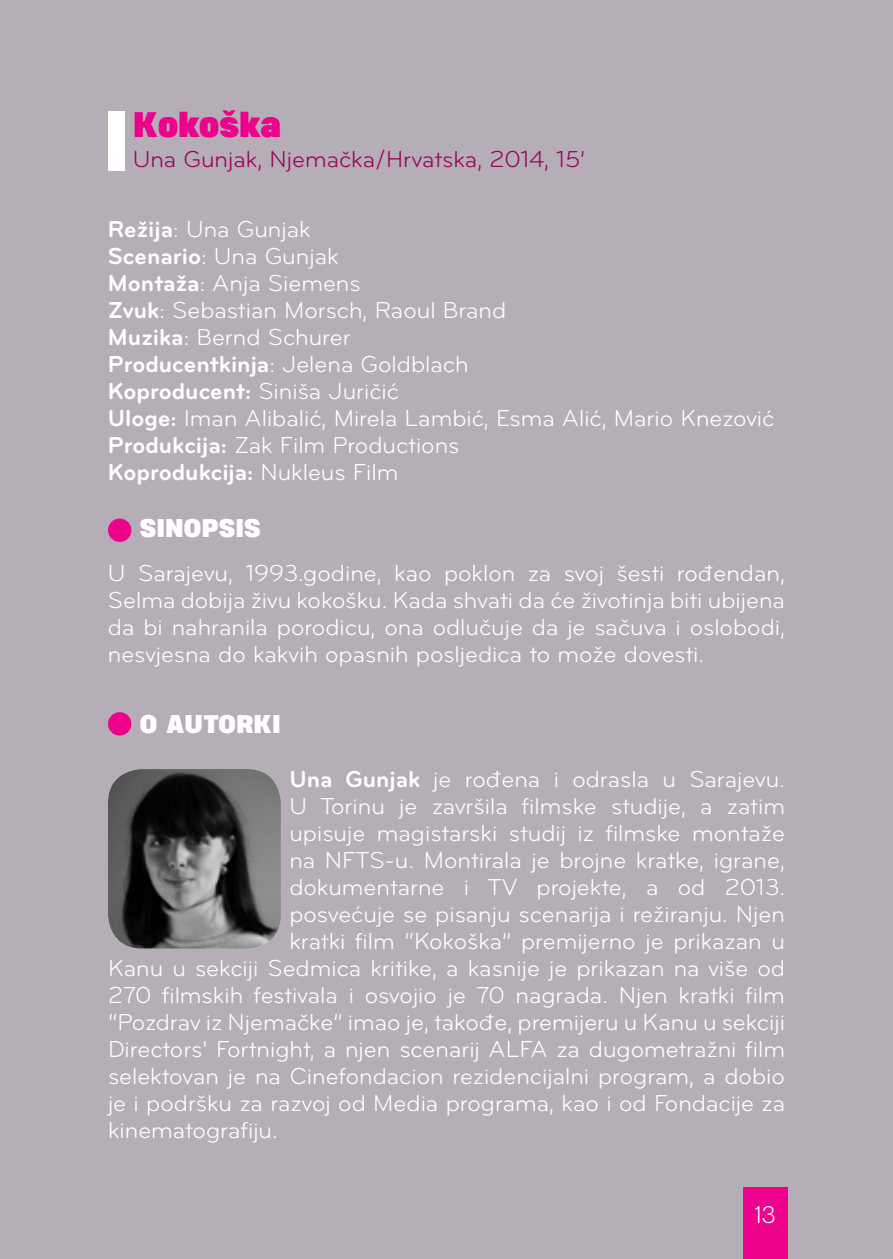
<style>
.page{position:relative;width:893px;height:1259px;background:#b6aeb7}
.page>*{position:absolute;margin:0;border:0;box-sizing:border-box;transform-origin:0 0}
.t1{font:900 33px "Heading Pro Double Trial";color:#ec008c}
.t2{font:24px/27px "Bryant Pro";color:#fff}
.t3{font:24px "Bryant Pro";color:#9e005e}
.t4{font:900 24px "Heading Pro Double Trial";color:#fff}
.t5{font:24px "Articulat CF Text";color:#fff}
.s1{font-weight:700}
</style>
<div class="page">
<img style="left:108px;top:769px;width:173px;height:179px">
<div style="left:108px;top:518px;width:23px;height:24px;background:#ec008c;border-radius:50%"></div>
<div style="left:108px;top:712px;width:23px;height:23px;background:#ec008c;border-radius:50%"></div>
<div style="left:108px;top:111px;width:16px;height:60px;background:#fff"></div>
<svg style="left:222px;top:110px;width:14px;height:6px"></svg>
<div style="left:743px;top:1186px;width:44px;height:73px;background:#ec008c"></div>
<h1 class="t1" style="left:133px;top:104px;width:150px">Kokoska</h1>
<p class="t3" style="left:133px;top:146px;width:454px">Una Gunjak, Njemačka/Hrvatska, 2014, 15’</p>
<p class="t2" style="left:108px;top:216px;width:668px"><span class="s1">Režija</span>: Una Gunjak<br><span class="s1">Scenario</span>: Una Gunjak<br><span class="s1">Montaža</span>: Anja Siemens<br><span class="s1">Zvuk</span>: Sebastian Morsch, Raoul Brand<br><span class="s1">Muzika</span>: Bernd Schurer<br><span class="s1">Producentkinja</span>: Jelena Goldblach<br><span class="s1">Koproducent:</span> Siniša Juričić<br><span class="s1">Uloge:</span> Iman Alibalić, Mirela Lambić, Esma Alić, Mario Knezović<br><span class="s1">Produkcija:</span> Zak Film Productions<br><span class="s1">Koprodukcija:</span> Nukleus Film</p>
<p class="t4" style="left:140px;top:513px;width:122px">SINOPSIS</p>
<p class="t2" style="left:108px;top:560px;width:678px;text-align:justify">U Sarajevu, 1993.godine, kao poklon za svoj šesti rođendan, Selma dobija živu kokošku. Kada shvati da će životinja biti ubijena da bi nahranila porodicu, ona odlučuje da je sačuva i oslobodi, nesvjesna do kakvih opasnih posljedica to može dovesti.</p>
<p class="t4" style="left:140px;top:709px;width:142px">O AUTORKI</p>
<p class="t2" style="left:289px;top:766px;width:497px"><span class="s1">Una Gunjak</span> je rođena i odrasla u Sarajevu.</p>
<p class="t2" style="left:289px;top:793px;width:497px">U Torinu je završila filmske studije, a zatim</p>
<p class="t2" style="left:289px;top:820px;width:497px">upisuje magistarski studij iz filmske montaže</p>
<p class="t2" style="left:289px;top:847px;width:497px">na NFTS-u. Montirala je brojne kratke, igrane,</p>
<p class="t2" style="left:289px;top:874px;width:497px">dokumentarne i TV projekte, a od 2013.</p>
<p class="t2" style="left:289px;top:901px;width:497px">posvećuje se pisanju scenarija i režiranju. Njen</p>
<p class="t2" style="left:289px;top:928px;width:497px">kratki film “Kokoška” premijerno je prikazan u</p>
<p class="t2" style="left:108px;top:955px;width:678px">Kanu u sekciji Sedmica kritike, a kasnije je prikazan na više od</p>
<p class="t2" style="left:108px;top:982px;width:678px">270 filmskih festivala i osvojio je 70 nagrada. Njen kratki film</p>
<p class="t2" style="left:108px;top:1009px;width:678px">“Pozdrav iz Njemačke” imao je, takođe, premijeru u Kanu u sekciji</p>
<p class="t2" style="left:108px;top:1036px;width:678px">Directors' Fortnight, a njen scenarij ALFA za dugometražni film</p>
<p class="t2" style="left:108px;top:1063px;width:678px">selektovan je na Cinefondacion rezidencijalni program, a dobio</p>
<p class="t2" style="left:108px;top:1090px;width:678px">je i podršku za razvoj od Media programa, kao i od Fondacije za</p>
<p class="t2" style="left:108px;top:1117px;width:171px">kinematografiju.</p>
<p class="t5" style="left:754px;top:1200px;width:23px">13</p>
</div>
